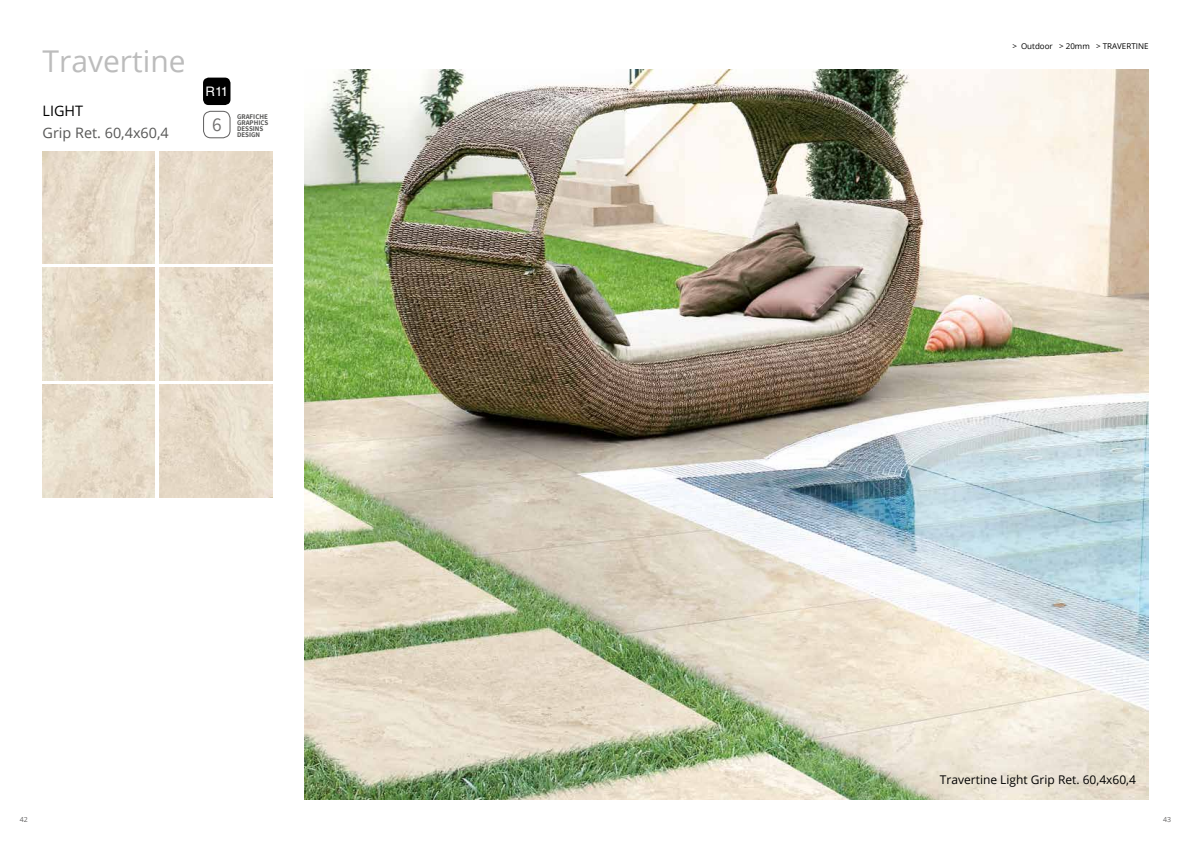
<style>
.page{position:relative;width:1191px;height:842px;background:#fff}
.page>*{position:absolute;margin:0;border:0;box-sizing:border-box;transform-origin:0 0}
.t1{font:30px "Open Sans";color:#bcbcbc}
.t2{font:19.4px "Assistant";color:#706f6f}
.t3{font:14.4px "Open Sans";color:#575756}
.t4{font:14.4px "Open Sans";color:#000}
.t5{font:13.1px "Helvetica LT Std";color:#fff}
.t6{font:12px "Open Sans";color:#000}
.t7{font:8px "Open Sans";color:#000}
.t8{font:700 7px/6px "Assistant";color:#575756}
.t9{font:7px "Open Sans";color:#646363}
</style>
<div class="page">
<img style="left:305px;top:69px;width:843px;height:730px">
<img style="left:43px;top:151px;width:112px;height:112px">
<img style="left:160px;top:151px;width:112px;height:112px">
<img style="left:43px;top:268px;width:112px;height:112px">
<img style="left:160px;top:268px;width:112px;height:112px">
<div style="left:203px;top:78px;width:27px;height:27px;background:#000;border-radius:6px"></div>
<img style="left:43px;top:385px;width:112px;height:112px">
<div style="left:203px;top:111px;width:27px;height:27px;border:1px solid #646363;border-radius:7px"></div>
<img style="left:160px;top:385px;width:112px;height:112px">
<h1 class="t1" style="left:43px;top:41px;width:145px">Travertine</h1>
<p class="t4" style="left:43px;top:101px;width:42px">LIGHT</p>
<p class="t3" style="left:43px;top:123px;width:128px">Grip Ret. 60,4x60,4</p>
<p class="t5" style="left:206px;top:84px;width:24px">R11</p>
<h2 class="t2" style="left:212px;top:112px;width:11px">6</h2>
<p class="t8" style="left:237px;top:114px;width:33px">GRAFICHE<br>GRAPHICS<br>DESSINS<br>DESIGN</p>
<p class="t7" style="left:1012px;top:40px;width:138px">&gt; Outdoor &gt; 20mm &gt; TRAVERTINE</p>
<p class="t6" style="left:940px;top:771px;width:198px">Travertine Light Grip Ret. 60,4x60,4</p>
<p class="t9" style="left:20px;top:815px;width:10px">42</p>
<p class="t9" style="left:1163px;top:815px;width:10px">43</p>
</div>
